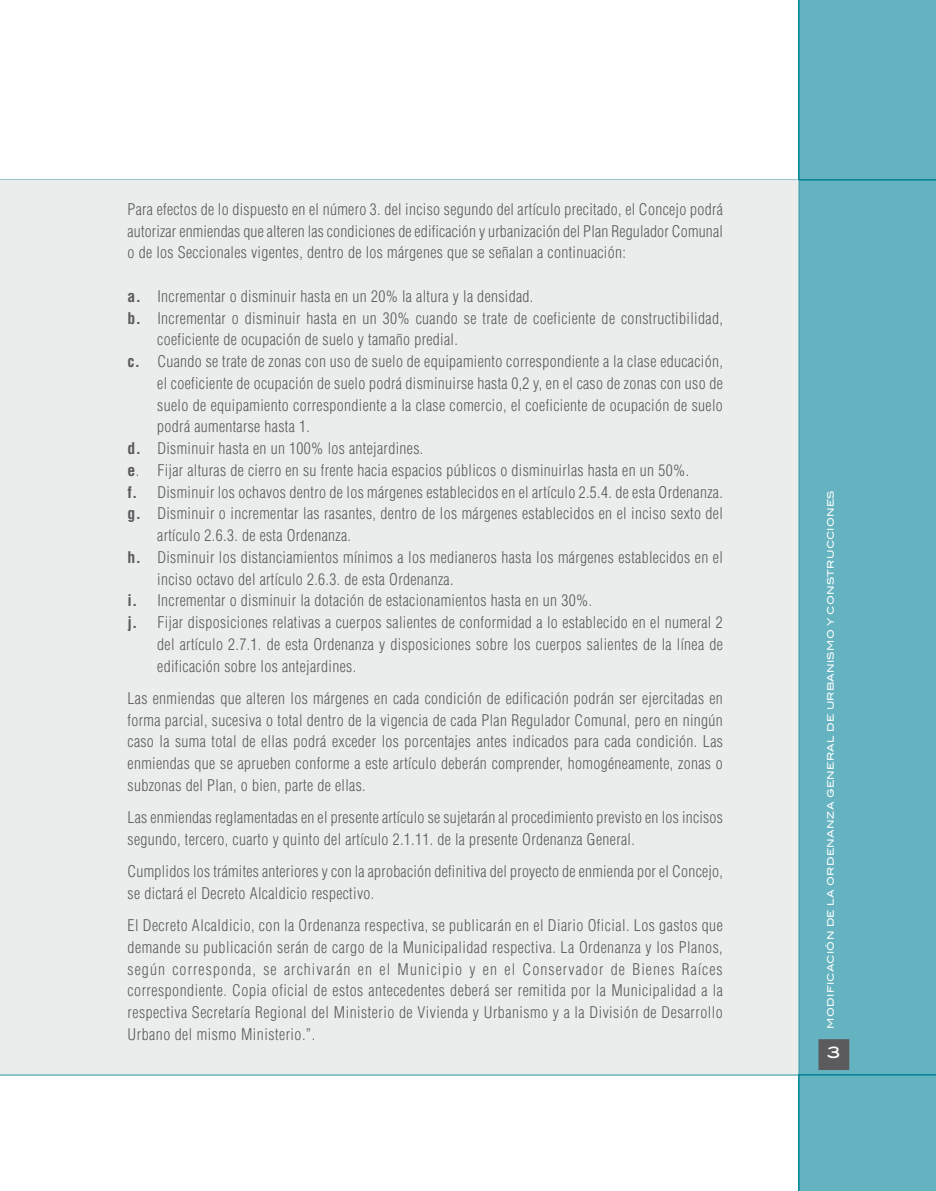
<style>
.page{position:relative;width:936px;height:1191px;background:#fff}
.page>*{position:absolute;margin:0;border:0;box-sizing:border-box;transform-origin:0 0}
.t1{font:300 condensed 15.75px/21.8px "Helvetica";letter-spacing:.02em;color:#5b5b5e;text-align:justify}
.t2{font:500 15.75px "Blair Md ITCTT";color:#fff}
.t3{font:500 9px "Blair Md ITCTT";letter-spacing:.035em;color:#fff}
.s1{font-weight:700}
</style>
<div class="page">
<div style="left:800px;top:0;width:136px;height:1191px;background:#65b3c0"></div>
<div style="left:818px;top:1039px;width:31px;height:31px;background:#5b5b5e;border:1px solid #5b5b5e"></div>
<hr style="left:0;top:179px;width:936px;height:2px;background:#008291">
<hr style="left:0;top:1074px;width:936px;height:2px;background:#008291">
<hr style="left:798px;top:0;width:2px;height:1191px;background:#008291">
<div style="left:0;top:179px;width:799px;height:896px;background:#ebecec"></div>
<p class="t1" style="left:128px;top:200px;width:597px">Para efectos de lo dispuesto en el número 3. del inciso segundo del artículo precitado, el Concejo podrá autorizar enmiendas que alteren las condiciones de edificación y urbanización del Plan Regulador Comunal o de los Seccionales vigentes, dentro de los márgenes que se señalan a continuación:</p>
<p class="t1" style="left:128px;top:287px;width:407px"><span class="s1">a.</span> Incrementar o disminuir hasta en un 20% la altura y la densidad.</p>
<p class="t1" style="left:128px;top:308px;width:597px"><span class="s1">b.</span> Incrementar o disminuir hasta en un 30% cuando se trate de coeficiente de constructibilidad,</p>
<p class="t1" style="left:157px;top:330px;width:302px">coeficiente de ocupación de suelo y tamaño predial.</p>
<p class="t1" style="left:128px;top:352px;width:597px"><span class="s1">c.</span> Cuando se trate de zonas con uso de suelo de equipamiento correspondiente a la clase educación,</p>
<p class="t1" style="left:157px;top:374px;width:567px">el coeficiente de ocupación de suelo podrá disminuirse hasta 0,2 y, en el caso de zonas con uso de</p>
<p class="t1" style="left:157px;top:395px;width:567px">suelo de equipamiento correspondiente a la clase comercio, el coeficiente de ocupación de suelo</p>
<p class="t1" style="left:157px;top:417px;width:154px">podrá aumentarse hasta 1.</p>
<p class="t1" style="left:128px;top:439px;width:297px"><span class="s1">d.</span> Disminuir hasta en un 100% los antejardines.</p>
<p class="t1" style="left:128px;top:461px;width:563px"><span class="s1">e</span>. Fijar alturas de cierro en su frente hacia espacios públicos o disminuirlas hasta en un 50%.</p>
<p class="t1" style="left:128px;top:482px;width:597px"><span class="s1">f.</span> Disminuir los ochavos dentro de los márgenes establecidos en el artículo 2.5.4. de esta Ordenanza.</p>
<p class="t1" style="left:128px;top:504px;width:597px"><span class="s1">g.</span> Disminuir o incrementar las rasantes, dentro de los márgenes establecidos en el inciso sexto del</p>
<p class="t1" style="left:157px;top:526px;width:195px">artículo 2.6.3. de esta Ordenanza.</p>
<p class="t1" style="left:128px;top:548px;width:597px"><span class="s1">h.</span> Disminuir los distanciamientos mínimos a los medianeros hasta los márgenes establecidos en el</p>
<p class="t1" style="left:157px;top:569px;width:298px">inciso octavo del artículo 2.6.3. de esta Ordenanza.</p>
<p class="t1" style="left:128px;top:591px;width:466px"><span class="s1">i.</span> Incrementar o disminuir la dotación de estacionamientos hasta en un 30%.</p>
<p class="t1" style="left:128px;top:613px;width:597px"><span class="s1">j.</span> Fijar disposiciones relativas a cuerpos salientes de conformidad a lo establecido en el numeral 2</p>
<p class="t1" style="left:157px;top:635px;width:567px">del artículo 2.7.1. de esta Ordenanza y disposiciones sobre los cuerpos salientes de la línea de</p>
<p class="t1" style="left:157px;top:656px;width:200px">edificación sobre los antejardines.</p>
<p class="t1" style="left:128px;top:689px;width:597px">Las enmiendas que alteren los márgenes en cada condición de edificación podrán ser ejercitadas en forma parcial, sucesiva o total dentro de la vigencia de cada Plan Regulador Comunal, pero en ningún caso la suma total de ellas podrá exceder los porcentajes antes indicados para cada condición. Las enmiendas que se aprueben conforme a este artículo deberán comprender, homogéneamente, zonas o subzonas del Plan, o bien, parte de ellas.</p>
<p class="t1" style="left:128px;top:808px;width:597px">Las enmiendas reglamentadas en el presente artículo se sujetarán al procedimiento previsto en los incisos segundo, tercero, cuarto y quinto del artículo 2.1.11. de la presente Ordenanza General.</p>
<p class="t1" style="left:128px;top:862px;width:597px">Cumplidos los trámites anteriores y con la aprobación definitiva del proyecto de enmienda por el Concejo, se dictará el Decreto Alcaldicio respectivo.</p>
<p class="t1" style="left:128px;top:916px;width:597px">El Decreto Alcaldicio, con la Ordenanza respectiva, se publicarán en el Diario Oficial. Los gastos que demande su publicación serán de cargo de la Municipalidad respectiva. La Ordenanza y los Planos, según corresponda, se archivarán en el Municipio y en el Conservador de Bienes Raíces correspondiente. Copia oficial de estos antecedentes deberá ser remitida por la Municipalidad a la respectiva Secretaría Regional del Ministerio de Vivienda y Urbanismo y a la División de Desarrollo Urbano del mismo Ministerio.”.</p>
<p class="t3" style="left:825px;top:1029px;width:540px;rotate:-90deg">MODIFICACIÓN DE LA ORDENANZA GENERAL DE URBANISMO Y CONSTRUCCIONES</p>
<p class="t2" style="left:827px;top:1044px;width:15px">3</p>
</div>
